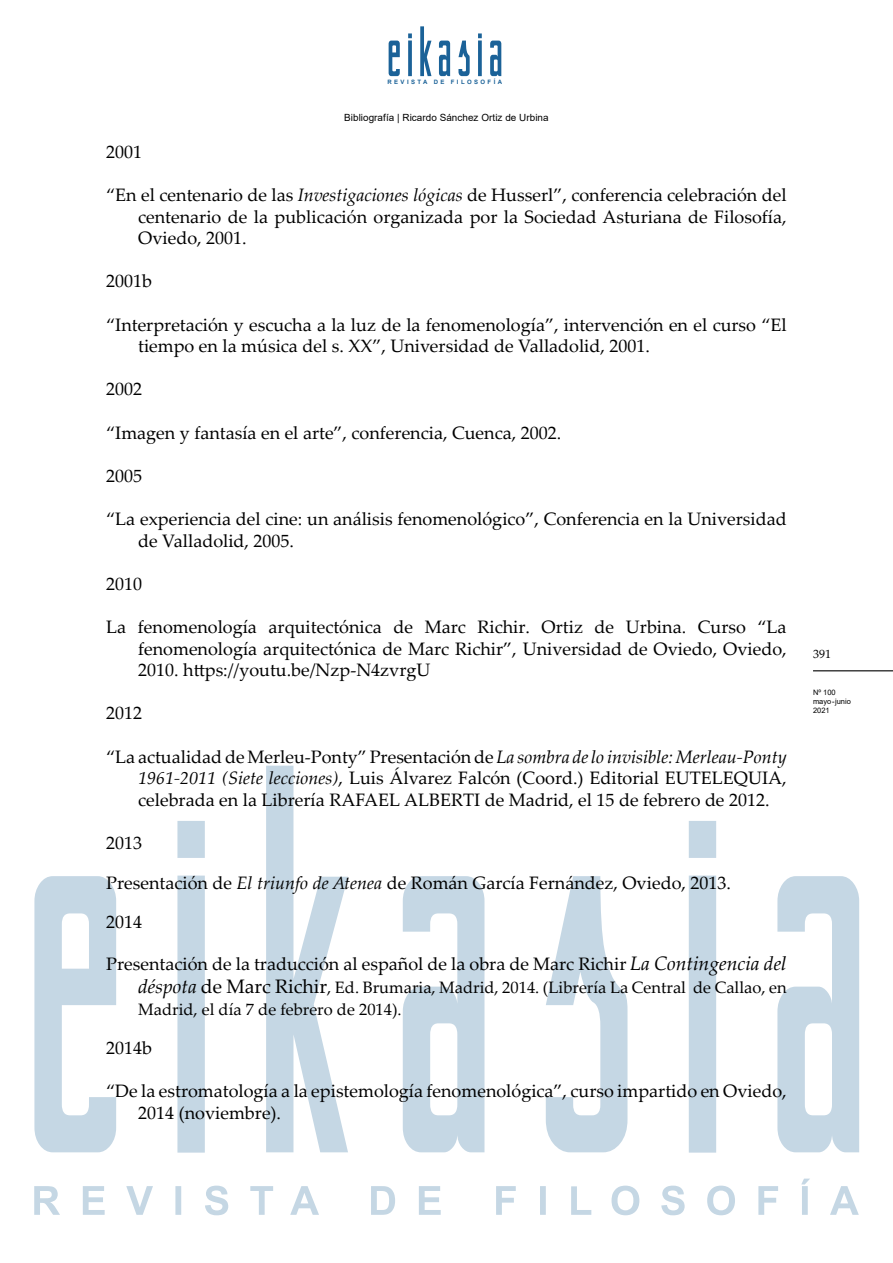
<style>
.page{position:relative;width:893px;height:1263px;background:#fff}
.page>*{position:absolute;margin:0;border:0;box-sizing:border-box;transform-origin:0 0}
.t1{font:18px/21.6px "Palatino Linotype";color:#000;text-align:justify}
.t2{font:16.5px/21.6px "Palatino Linotype";color:#000}
.t3{font:12px "Palatino Linotype";color:#000}
.t4{font:9.9px "Arial";letter-spacing:.005em;color:#000}
.t5{font:7.5px/9px "Arial";color:#000}
.t6{font:700 6px "Arial";letter-spacing:.4em;color:#1b6298}
.s1{font-size:9.75px}
.s2{font-style:italic}
.s3{font-style:italic;font-size:19.5px}
.s4{font-size:19.5px}
</style>
<div class="page">
<hr style="left:813px;top:670px;width:80px;height:1px;background:#000">
<svg style="left:389px;top:26px;width:112px;height:50px"></svg>
<svg style="left:34px;top:1178px;width:825px;height:37px"></svg>
<svg style="left:34px;top:766px;width:825px;height:386px"></svg>
<p class="t6" style="left:387px;top:78px;width:116px">REVISTA DE FILOSOFÍA</p>
<p class="t4" style="left:344px;top:111px;width:206px">Bibliografía <span class="s1">|</span> Ricardo Sánchez Ortiz de Urbina</p>
<p class="t1" style="left:106px;top:140px;width:37px">2001</p>
<p class="t1" style="left:138px;top:183px;width:650px;text-indent:-32px">“En el centenario de las <span class="s2">Investigaciones lógicas</span> de Husserl”, conferencia celebración del centenario de la publicación organizada por la Sociedad Asturiana de Filosofía, Oviedo, 2001.</p>
<p class="t1" style="left:106px;top:270px;width:47px">2001b</p>
<p class="t1" style="left:138px;top:313px;width:650px;text-indent:-32px">“Interpretación y escucha a la luz de la fenomenología”, intervención en el curso “El tiempo en la música del s. XX”, Universidad de Valladolid, 2001.</p>
<p class="t1" style="left:106px;top:378px;width:37px">2002</p>
<p class="t1" style="left:106px;top:421px;width:456px">“Imagen y fantasía en el arte”, conferencia, Cuenca, 2002.</p>
<p class="t1" style="left:106px;top:464px;width:37px">2005</p>
<p class="t1" style="left:138px;top:507px;width:650px;text-indent:-32px">“La experiencia del cine: un análisis fenomenológico”, Conferencia en la Universidad de Valladolid, 2005.</p>
<p class="t1" style="left:106px;top:572px;width:37px">2010</p>
<p class="t1" style="left:138px;top:615px;width:650px;text-indent:-32px">La fenomenología arquitectónica de Marc Richir. Ortiz de Urbina. Curso “La fenomenología arquitectónica de Marc Richir”, Universidad de Oviedo, Oviedo, 2010. https://youtu.be/Nzp-N4zvrgU</p>
<p class="t1" style="left:106px;top:702px;width:37px">2012</p>
<p class="t1" style="left:138px;top:745px;width:650px;text-indent:-32px">“La actualidad de Merleu-Ponty” Presentación de <span class="s2">La sombra de lo invisible: Merleau-Ponty 1961-2011 (Siete lecciones)</span>, Luis Álvarez Falcón (Coord.) Editorial EUTELEQUIA, celebrada en la Librería RAFAEL ALBERTI de Madrid, el 15 de febrero de 2012.</p>
<p class="t1" style="left:106px;top:831px;width:37px">2013</p>
<p class="t1" style="left:106px;top:871px;width:626px">Presentación de <span class="s2">El triunfo de Atenea</span> de Román García Fernández, Oviedo, 2013.</p>
<p class="t1" style="left:106px;top:911px;width:37px">2014</p>
<p class="t1" style="left:106px;top:952px;width:682px">Presentación de la traducción al español de la obra de Marc Richir <span class="s3">La Contingencia del</span></p>
<p class="t2" style="left:138px;top:976px;width:650px"><span class="s3">déspota</span> <span class="s4">de Marc Richir</span>, Ed. Brumaria, Madrid, 2014. (Librería La Central de Callao, en<br>Madrid, el día 7 de febrero de 2014).</p>
<p class="t1" style="left:106px;top:1037px;width:47px">2014b</p>
<p class="t1" style="left:138px;top:1080px;width:650px;text-indent:-32px">“De la estromatología a la epistemología fenomenológica”, curso impartido en Oviedo,<br>2014 (noviembre).</p>
<p class="t3" style="left:813px;top:646px;width:19px">391</p>
<p class="t5" style="left:813px;top:688px;width:39px">Nº 100 mayo - junio<br>2021</p>
</div>
